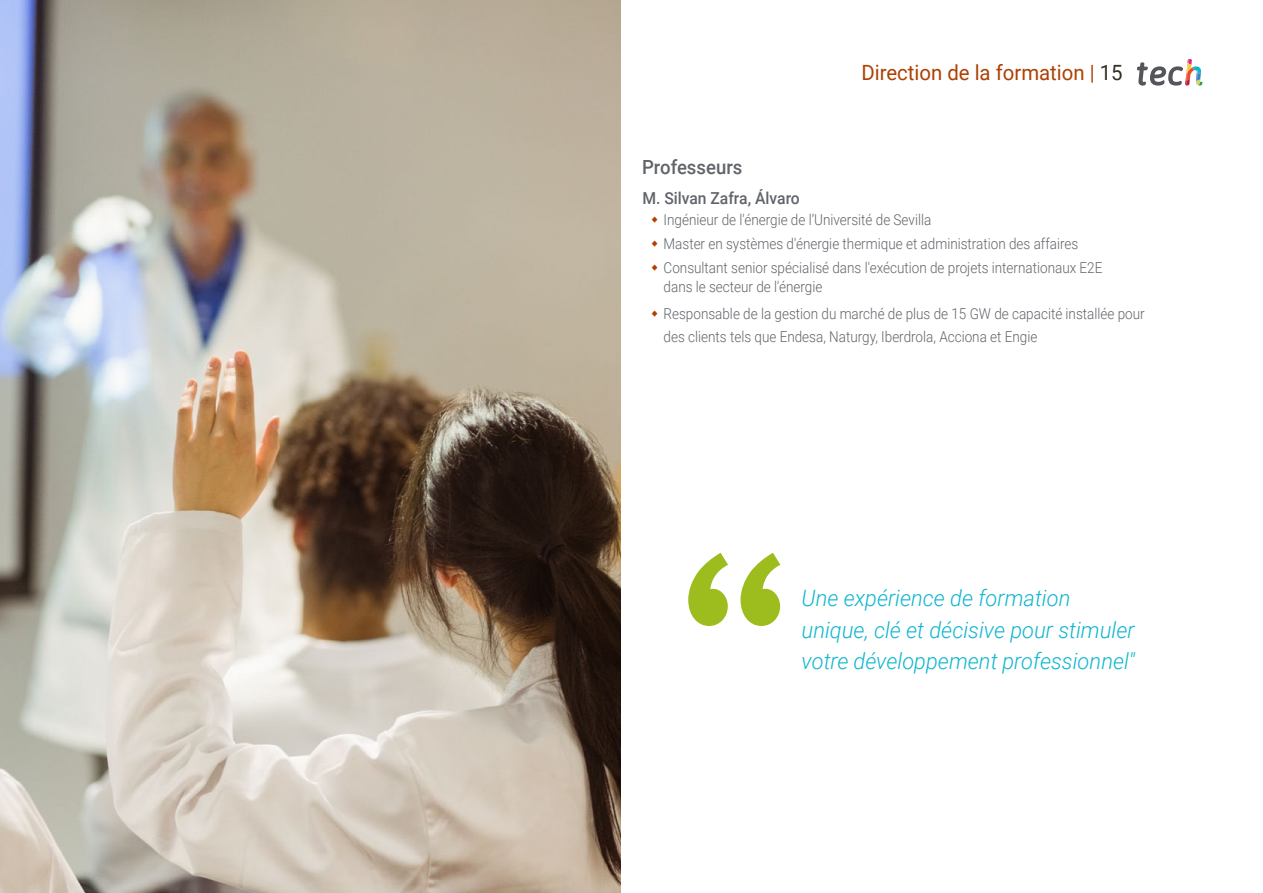
<style>
.page{position:relative;width:1263px;height:893px;background:#fff}
.page>*{position:absolute;margin:0;border:0;box-sizing:border-box;transform-origin:0 0}
.t1{font:italic 300 22.5px/31.5px "Roboto";color:#0fb6cf}
.t2{font:21px "Roboto";color:#ae4000}
.t3{font:500 19.5px "Roboto";color:#61646a;scale:.95 1}
.t4{font:500 16.5px "Roboto";color:#61646a;scale:.95 1}
.t5{font:300 15px/23.7px "Roboto";color:#61646a;scale:.9 1}
.s1{color:#312e20}
</style>
<div class="page">
<svg style="left:1137px;top:59px;width:65px;height:27px"></svg>
<img style="left:0;top:0;width:621px;height:893px">
<svg style="left:688px;top:553px;width:92px;height:73px"></svg>
<h2 class="t2" style="left:861px;top:57px;width:263px">Direction de la formation | <span class="s1">15</span></h2>
<h3 class="t3" style="left:642px;top:154px;width:107px">Professeurs</h3>
<p class="t4" style="left:642px;top:186px;width:167px">M. Silvan Zafra, Álvaro</p>
<p class="t5" style="left:664px;top:208px;width:489px">Ingénieur de l'énergie de l’Université de Sevilla<br>Master en systèmes d'énergie thermique et administration des affaires<br>Consultant senior spécialisé dans l'exécution de projets internationaux E2E</p>
<p class="t5" style="left:664px;top:273px;width:536px;line-height:26.7px">dans le secteur de l'énergie<br>Responsable de la gestion du marché de plus de 15 GW de capacité installée pour</p>
<p class="t5" style="left:664px;top:324px;width:417px">des clients tels que Endesa, Naturgy, Iberdrola, Acciona et Engie</p>
<h1 class="t1" style="left:802px;top:581px;width:335px">Une expérience de formation unique, clé et décisive pour stimuler votre développement professionnel"</h1>
</div>
